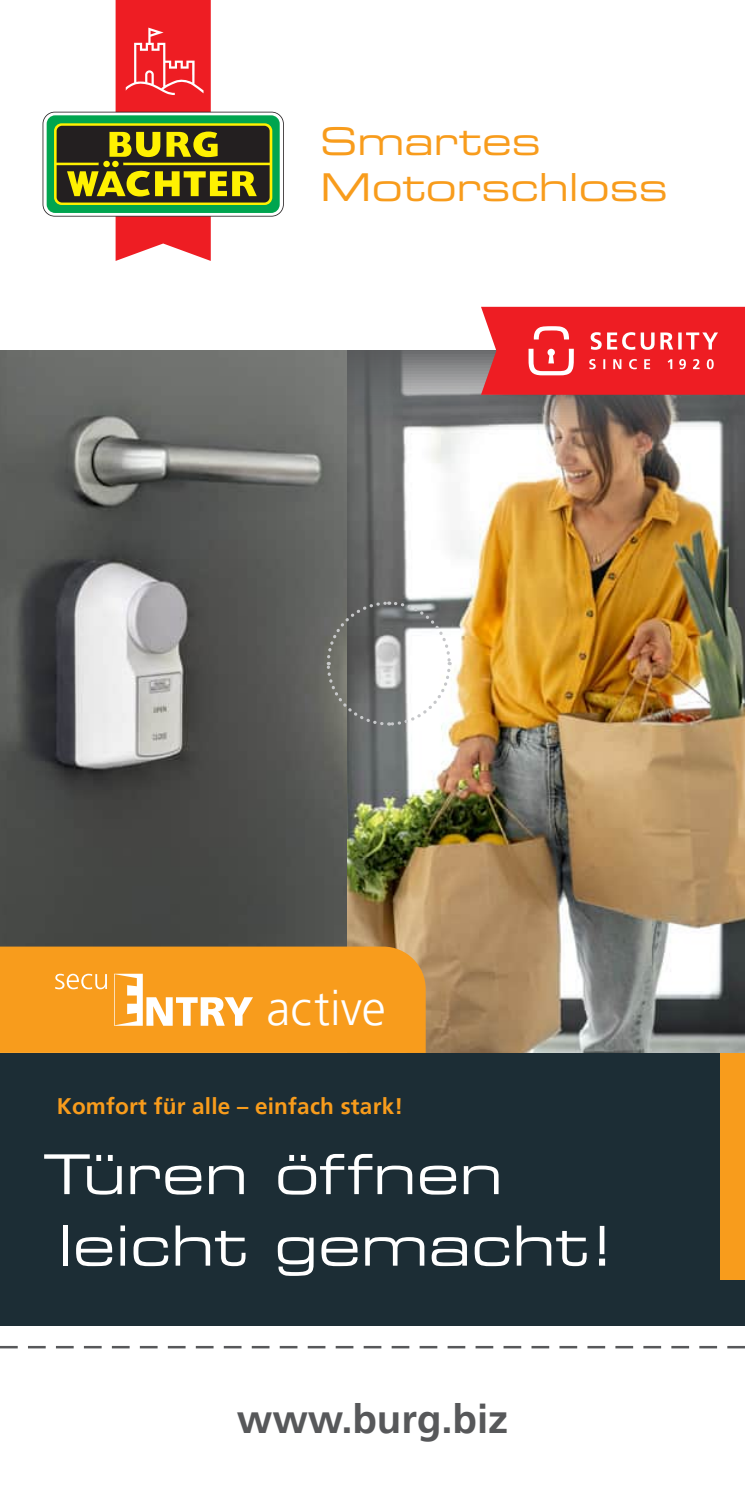
<style>
.page{position:relative;width:745px;height:1489px;background:#fff}
.page>*{position:absolute;margin:0;border:0;box-sizing:border-box;transform-origin:0 0}
.t1{font:55px/71.5px "Eurostile LT Std Ex 2";letter-spacing:.005em;color:#fff}
.t2{font:300 48px "Frutiger LT Pro";color:#fff}
.t3{font:700 40px "Frutiger LT Pro";color:#57585a}
.t4{font:38.25px/46px "Eurostile LT Std Ex 2";color:#f89c1c}
.t5{font:700 22.5px "Frutiger LT Pro";letter-spacing:.01em;color:#f89c1c}
</style>
<div class="page">
<div style="left:0;top:1052px;width:744px;height:273px;background:#1c2d35"></div>
<div style="left:719px;top:1052px;width:25px;height:227px;background:#f89c1c"></div>
<img style="left:0;top:351px;width:347px;height:595px">
<img style="left:347px;top:351px;width:397px;height:701px">
<svg style="left:325px;top:599px;width:127px;height:128px"></svg>
<svg style="left:480px;top:307px;width:264px;height:88px;background:#ed3439"></svg>
<svg style="left:43px;top:0;width:240px;height:261px"></svg>
<svg style="left:0;top:1345px;width:744px;height:3px"></svg>
<div style="left:0;top:946px;width:425px;height:106px;background:#f89c1c"></div>
<svg style="left:55px;top:973px;width:52px;height:16px"></svg>
<svg style="left:114px;top:973px;width:139px;height:52px"></svg>
<h3 class="t4" style="left:320px;top:117px;width:349px">Smartes<br>Motorschloss</h3>
<h2 class="t2" style="left:266px;top:980px;width:121px">active</h2>
<p class="t5" style="left:57px;top:1092px;width:348px">Komfort für alle – einfach stark!</p>
<h1 class="t1" style="left:44px;top:1137px;width:572px">Türen öffnen leicht gemacht!</h1>
<h3 class="t3" style="left:236px;top:1395px;width:273px">www.burg.biz</h3>
</div>
